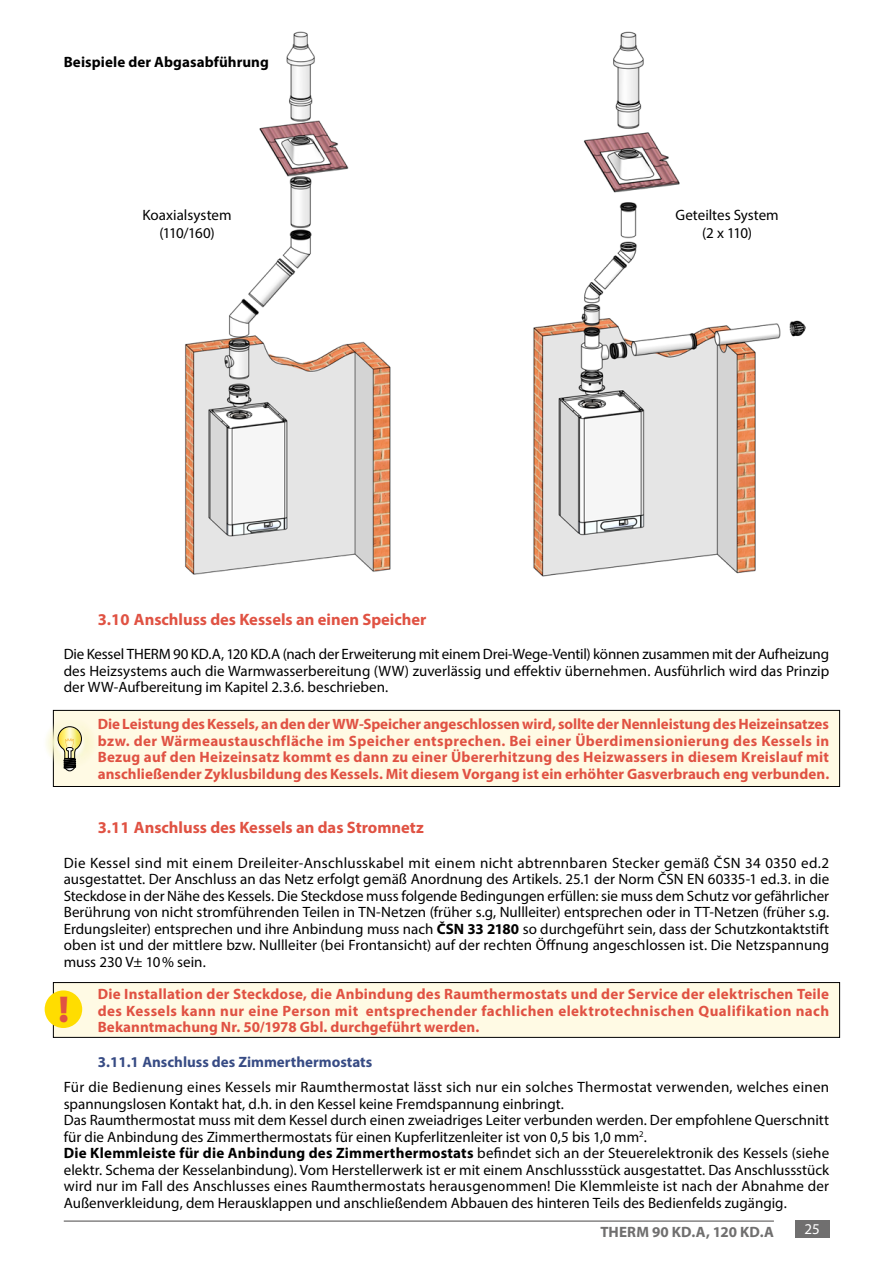
<style>
.page{position:relative;width:893px;height:1263px;background:#fff}
.page>*{position:absolute;margin:0;border:0;box-sizing:border-box;transform-origin:0 0}
.t1{font:900 37.5px "Myriad Pro";color:#e05243}
.t2{font:700 16.5px "Myriad Pro";color:#e05243}
.t3{font:15px/16.5px "Myriad Pro";color:#000;text-align:center}
.t4{font:700 15px/16.5px "Myriad Pro";letter-spacing:.005em;color:#e05243;text-align:justify}
.t5{font:700 15px "Myriad Pro";color:#374b84}
.t6{font:700 15px "Myriad Pro";letter-spacing:.005em;color:#000}
.t7{font:700 15px "Myriad Pro";letter-spacing:.01em;color:#706f6f}
.t8{font:15px "Myriad Pro";color:#fff}
.s1{font-weight:700}
</style>
<div class="page">
<div style="left:795px;top:1220px;width:34px;height:17px;background:#706f6f"></div>
<hr style="left:64px;top:1220px;width:710px;height:2px;background:#706f6f">
<img style="left:185px;top:31px;width:206px;height:544px">
<img style="left:533px;top:31px;width:273px;height:546px">
<div style="left:53px;top:982px;width:787px;height:55px;background:#fffae4"></div>
<div style="left:53px;top:982px;width:787px;height:55px;border:1px solid #000"></div>
<div style="left:45px;top:990px;width:37px;height:38px;background:#fd0;border-radius:50%"></div>
<div style="left:53px;top:710px;width:787px;height:76px;background:#fffae4"></div>
<div style="left:53px;top:710px;width:787px;height:77px;border:1px solid #000"></div>
<img style="left:46px;top:720px;width:47px;height:48px">
<svg style="left:58px;top:726px;width:24px;height:45px"></svg>
<img style="left:59px;top:732px;width:22px;height:23px">
<p class="t6" style="left:64px;top:52px;width:207px">Beispiele der Abgasabführung</p>
<p class="t3" style="left:143px;top:205px;width:90px;line-height:18px">Koaxialsystem (110/160)</p>
<p class="t3" style="left:675px;top:205px;width:105px;line-height:18px">Geteiltes System (2 x 110)</p>
<p class="t2" style="left:98px;top:608px;width:330px">3.10 Anschluss des Kessels an einen Speicher</p>
<p class="t3" style="left:64px;top:646px;width:767px;text-align:justify">Die Kessel THERM 90 KD.A, 120 KD.A (nach der Erweiterung mit einem Drei-Wege-Ventil) können zusammen mit der Aufheizung des Heizsystems auch die Warmwasserbereitung (WW) zuverlässig und effektiv übernehmen. Ausführlich wird das Prinzip der WW-Aufbereitung im Kapitel 2.3.6. beschrieben.</p>
<p class="t4" style="left:98px;top:715px;width:733px">Die Leistung des Kessels, an den der WW-Speicher angeschlossen wird, sollte der Nennleistung des Heizeinsatzes bzw. der Wärmeaustauschfläche im Speicher entsprechen. Bei einer Überdimensionierung des Kessels in Bezug auf den Heizeinsatz kommt es dann zu einer Übererhitzung des Heizwassers in diesem Kreislauf mit anschließender Zyklusbildung des Kessels. Mit diesem Vorgang ist ein erhöhter Gasverbrauch eng verbunden.</p>
<p class="t2" style="left:98px;top:817px;width:327px">3.11 Anschluss des Kessels an das Stromnetz</p>
<p class="t3" style="left:64px;top:854px;width:767px;text-align:justify">Die Kessel sind mit einem Dreileiter-Anschlusskabel mit einem nicht abtrennbaren Stecker gemäß ČSN 34 0350 ed.2 ausgestattet. Der Anschluss an das Netz erfolgt gemäß Anordnung des Artikels. 25.1 der Norm ČSN EN 60335-1 ed.3. in die Steckdose in der Nähe des Kessels. Die Steckdose muss folgende Bedingungen erfüllen: sie muss dem Schutz vor gefährlicher Berührung von nicht stromführenden Teilen in TN-Netzen (früher s.g, Nullleiter) entsprechen oder in TT-Netzen (früher s.g.<br>Erdungsleiter) entsprechen und ihre Anbindung muss nach <span class="s1">ČSN 33 2180</span> so durchgeführt sein, dass der Schutzkontaktstift oben ist und der mittlere bzw. Nullleiter (bei Frontansicht) auf der rechten Öffnung angeschlossen ist. Die Netzspannung muss 230 V± 10% sein.</p>
<p class="t4" style="left:98px;top:985px;width:733px">Die Installation der Steckdose, die Anbindung des Raumthermostats und der Service der elektrischen Teile des Kessels kann nur eine Person mit entsprechender fachlichen elektrotechnischen Qualifikation nach Bekanntmachung Nr. 50/1978 Gbl. durchgeführt werden.</p>
<p class="t5" style="left:98px;top:1052px;width:276px">3.11.1 Anschluss des Zimmerthermostats</p>
<p class="t3" style="left:64px;top:1079px;width:767px;text-align:left">Für die Bedienung eines Kessels mir Raumthermostat lässt sich nur ein solches Thermostat verwenden, welches einen spannungslosen Kontakt hat, d.h. in den Kessel keine Fremdspannung einbringt.<br>Das Raumthermostat muss mit dem Kessel durch einen zweiadriges Leiter verbunden werden. Der empfohlene Querschnitt für die Anbindung des Zimmerthermostats für einen Kupferlitzenleiter ist von 0,5 bis 1,0 mm<sup>2</sup>.<br><span class="s1">Die Klemmleiste für die Anbindung des Zimmerthermostats</span> befindet sich an der Steuerelektronik des Kessels (siehe elektr. Schema der Kesselanbindung). Vom Herstellerwerk ist er mit einem Anschlussstück ausgestattet. Das Anschlussstück wird nur im Fall des Anschlusses eines Raumthermostats herausgenommen! Die Klemmleiste ist nach der Abnahme der Außenverkleidung, dem Herausklappen und anschließendem Abbauen des hinteren Teils des Bedienfelds zugängig.</p>
<h1 class="t1" style="left:58px;top:984px;width:12px">!</h1>
<p class="t7" style="left:600px;top:1222px;width:175px">THERM 90 KD.A, 120 KD.A</p>
<p class="t8" style="left:804px;top:1220px;width:17px">25</p>
</div>
